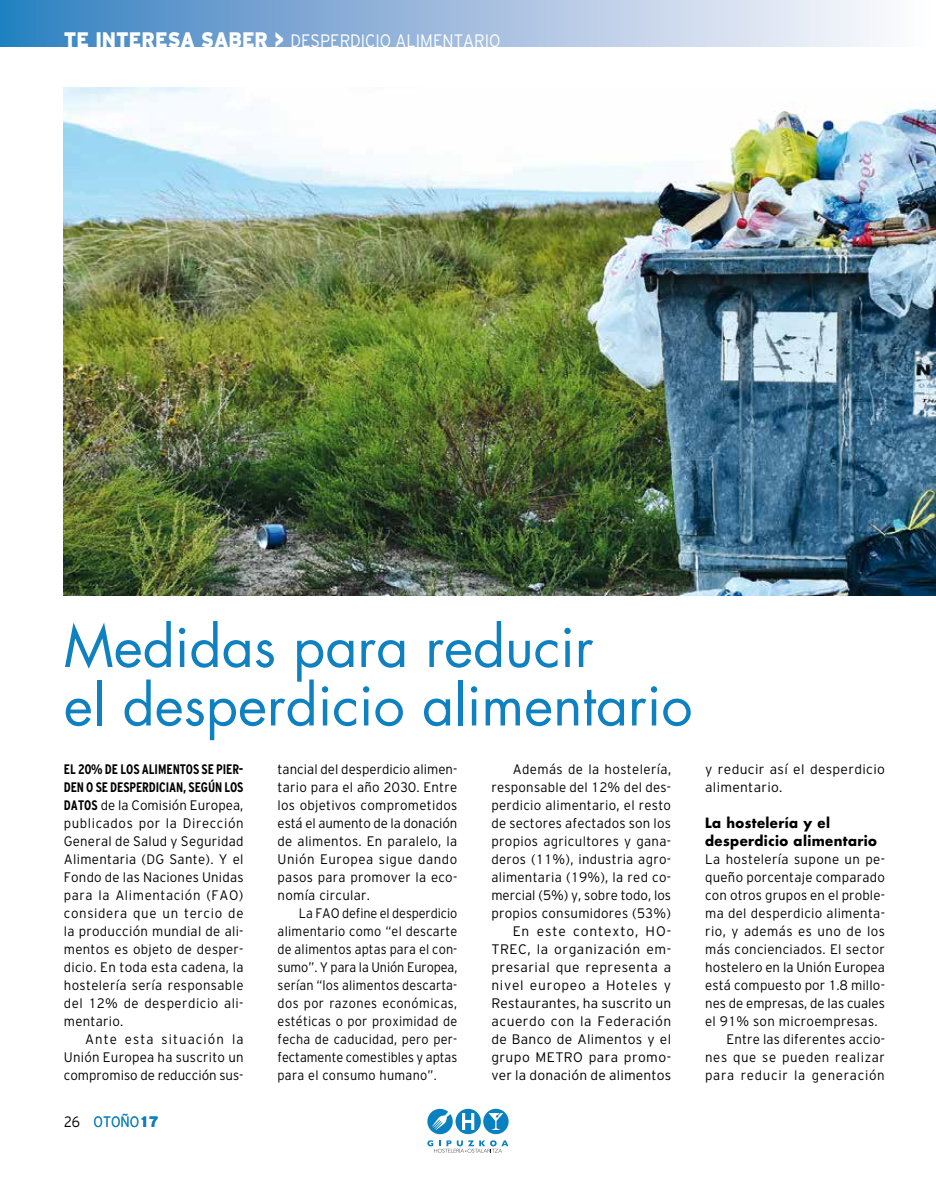
<style>
.page{position:relative;width:936px;height:1191px;background:#fff}
.page>*{position:absolute;margin:0;border:0;box-sizing:border-box;transform-origin:0 0}
.t1{font:55.65px/58.5px "Futura Std";color:#1081c0}
.t2{font:300 18px "Civica 01";color:#fff;scale:.9 1}
.t3{font:300 15px "Civica 01";color:#1081c0;scale:.9 1}
.t4{font:300 13.8px/18px "Civica 01";letter-spacing:.02em;color:#000;text-align:justify;scale:.96 1}
.t5{font:300 13.8px/18px "Civica 01";letter-spacing:.02em;color:#000;text-align:justify;scale:.92 1}
.t6{font:700 condensed 13.8px/18px "Civica 09";letter-spacing:-.01em;color:#000;scale:.96 1}
.t7{font:700 13.8px/18px "Futura Std";letter-spacing:.03em;color:#000;scale:.96 1}
.t8{font:300 13.8px/18px "Civica 01";letter-spacing:.02em;color:#000}
.t9{font:300 13.8px "Civica 01";color:#000;scale:.96 1}
.t10{font:300 13.8px "Civica 01";letter-spacing:.055em;color:#000;scale:.96 1}
.t11{font:300 13.8px "Civica 01";letter-spacing:.045em;color:#000;scale:.96 1}
.s1{font-family:"Civica 10";font-weight:900;font-size:21px}
.s2{font-family:"Civica 09";font-weight:700;font-stretch:condensed}
.s3{color:#000}
.s4{font-family:"Civica 10";font-weight:900}
</style>
<div class="page">
<svg style="left:0;top:0;width:877px;height:47px;background:#98badd"></svg>
<svg style="left:427px;top:1108px;width:81px;height:44px"></svg>
<img style="left:64px;top:88px;width:871px;height:507px">
<h2 class="t2" style="left:64px;top:31px;width:487px"><span class="s1">TE INTERESA SABER &gt;</span> DESPERDICIO ALIMENTARIO</h2>
<h1 class="t1" style="left:64px;top:618px;width:630px">Medidas para reducir<br>el desperdicio alimentario</h1>
<p class="t6" style="left:64px;top:760px;width:189px">EL 20% DE LOS ALIMENTOS SE PIER-<br>DEN O SE DESPERDICIAN, SEGÚN LOS</p>
<p class="t4" style="left:64px;top:796px;width:189px"><span class="s2">DATOS</span> de la Comisión Europea, publicados por la Dirección General de Salud y Seguridad Alimentaria (DG Sante). Y el Fondo de las Naciones Unidas para la Alimentación (FAO) considera que un tercio de la producción mundial de ali&shy;mentos es objeto de desper&shy;dicio. En toda esta cadena, la hostelería sería responsable del 12% de desperdicio ali&shy;mentario.</p>
<p class="t4" style="left:64px;top:1030px;width:189px;text-indent:21px">Ante esta situación la Unión Europea ha suscrito un compromiso de reducción sus-</p>
<p class="t4" style="left:491px;top:760px;width:189px;text-align:right">Además de la hostelería, responsable del 12% del des&shy;perdicio alimentario, el resto de sectores afectados son los propios agricultores y gana&shy;deros (11%), industria agro&shy;alimentaria (19%), la red co&shy;mercial (5%) y, sobre todo, los propios consumidores (53%)<br>En este contexto, HO-<br>TREC, la organización em&shy;presarial que representa a nivel europeo a Hoteles y<br>Restaurantes, ha suscrito un acuerdo con la Federación de Banco de Alimentos y el grupo METRO para promo&shy;ver la donación de alimentos</p>
<p class="t8" style="left:705px;top:760px;width:181px">y reducir así el desperdicio alimentario.</p>
<p class="t4" style="left:277px;top:760px;width:189px">tancial del desperdicio alimen&shy;tario para el año 2030. Entre los objetivos comprometidos está el aumento de la donación de alimentos. En paralelo, la Unión Europea sigue dando pasos para promover la eco&shy;nomía circular.</p>
<p class="t5" style="left:277px;top:904px;width:197px;text-indent:21px">La FAO define el desperdicio alimentario como “el descarte de alimentos aptas para el con&shy;sumo”. Y para la Unión Europea, serían “los alimentos descarta&shy;dos por razones económicas, estéticas o por proximidad de fecha de caducidad, pero per&shy;fectamente comestibles y aptas para el consumo humano”.</p>
<p class="t7" style="left:705px;top:814px;width:180px">La hostelería y el desperdicio alimentario</p>
<p class="t4" style="left:705px;top:850px;width:189px">La hostelería supone un pe-</p>
<p class="t4" style="left:705px;top:868px;width:189px">queño porcentaje comparado</p>
<p class="t4" style="left:705px;top:886px;width:189px">con otros grupos en el proble-</p>
<p class="t4" style="left:705px;top:904px;width:189px">ma del desperdicio alimenta-</p>
<p class="t4" style="left:705px;top:922px;width:189px">rio, y además es uno de los</p>
<p class="t4" style="left:705px;top:940px;width:189px">más concienciados. El sector</p>
<p class="t4" style="left:705px;top:958px;width:189px">hostelero en la Unión Europea</p>
<p class="t4" style="left:705px;top:976px;width:189px">está compuesto por 1.8 millo-</p>
<p class="t9" style="left:705px;top:995px;width:189px">nes de empresas, de las cuales</p>
<p class="t4" style="left:705px;top:1012px;width:181px">el 91% son microempresas.</p>
<p class="t4" style="left:726px;top:1030px;width:166px">Entre las diferentes accio-</p>
<p class="t11" style="left:705px;top:1049px;width:189px">nes que se pueden realizar</p>
<p class="t10" style="left:705px;top:1067px;width:189px">para reducir la generación</p>
<p class="t3" style="left:64px;top:1113px;width:107px"><span class="s3">26</span> OTOÑO<span class="s4">17</span></p>
</div>
